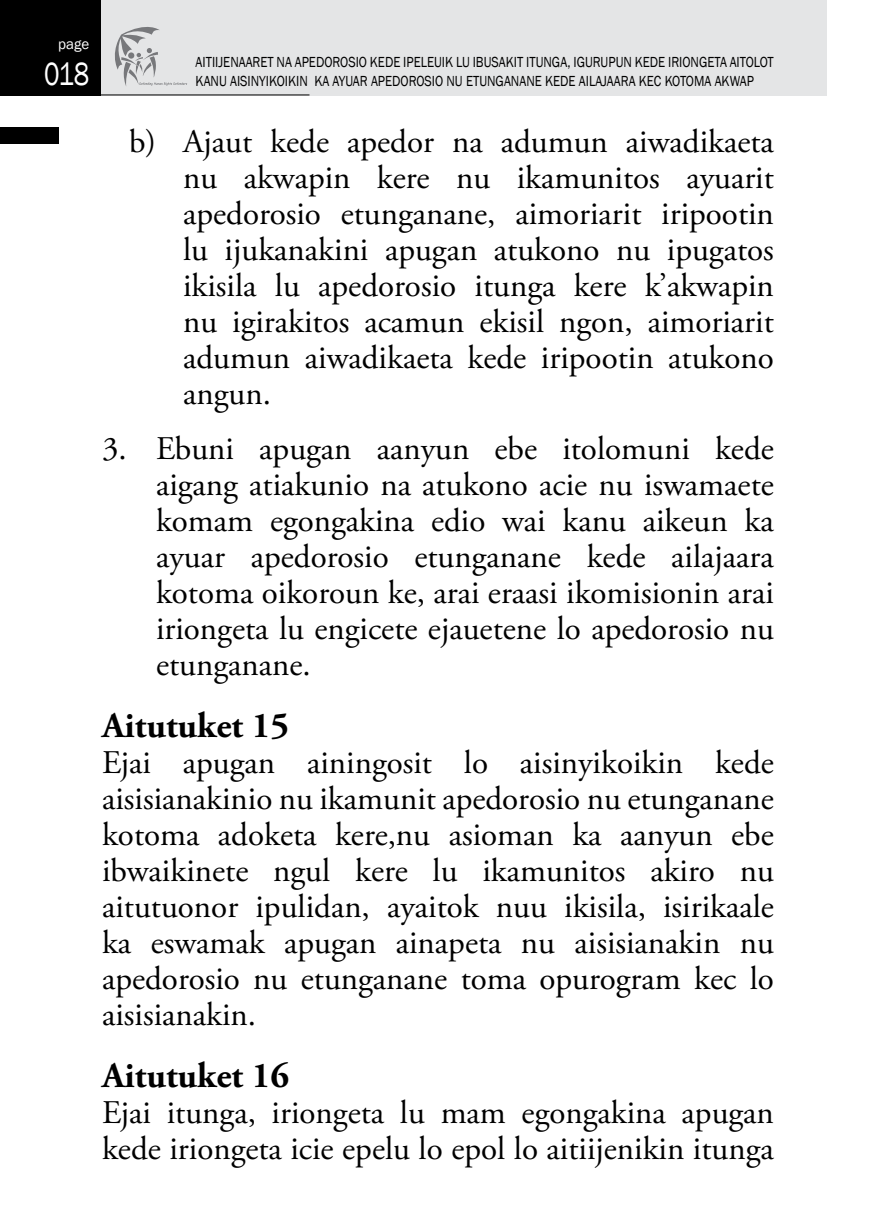
<style>
.page{position:relative;width:876px;height:1217px;background:#fff}
.page>*{position:absolute;margin:0;border:0;box-sizing:border-box;transform-origin:0 0}
.t1{font:700 36px "Adobe Garamond Pro";color:#000}
.t2{font:33px/36px "Adobe Garamond Pro";color:#000;text-align:justify}
.t3{font:33px "Franklin Gothic";color:#fff;scale:.8 1}
.t4{font:15px "Franklin Gothic";color:#000;scale:.86 1}
.t5{font:15px "Franklin Gothic";color:#fff}
</style>
<div class="page">
<div style="left:49px;top:0;width:778px;height:95px;background:#e4e5e6"></div>
<hr style="left:0;top:94px;width:309px;height:1px;background:#000">
<div style="left:0;top:128px;width:59px;height:16px;background:#000"></div>
<div style="left:0;top:0;width:100px;height:95px;background:#000"></div>
<svg style="left:115px;top:27px;width:72px;height:59px"></svg>
<p class="t5" style="left:58px;top:34px;width:33px">page</p>
<p class="t3" style="left:44px;top:54px;width:58px">018</p>
<p class="t4" style="left:196px;top:53px;width:674px">AITIIJENAARET NA APEDOROSIO KEDE IPELEUIK LU IBUSAKIT ITUNGA, IGURUPUN KEDE IRIONGETA AITOLOT</p>
<p class="t4" style="left:196px;top:72px;width:651px">KANU AISINYIKOIKIN KA AYUAR APEDOROSIO NU ETUNGANANE KEDE AILAJAARA KEC KOTOMA AKWAP</p>
<p class="t2" style="left:183px;top:124px;width:592px;text-indent:-54px">b) Ajaut kede apedor na adumun aiwadikaeta nu akwapin kere nu ikamunitos ayuarit apedorosio etunganane, aimoriarit iripootin lu ijukanakini apugan atukono nu ipugatos ikisila lu apedorosio itunga kere k’akwapin nu igirakitos acamun ekisil ngon, aimoriarit adumun aiwadikaeta kede iripootin atukono angun.</p>
<p class="t2" style="left:156px;top:431px;width:619px;text-indent:-54px">3. Ebuni apugan aanyun ebe itolomuni kede aigang atiakunio na atukono acie nu iswamaete komam egongakina edio wai kanu aikeun ka ayuar apedorosio etunganane kede ailajaara kotoma oikoroun ke, arai eraasi ikomisionin arai iriongeta lu engicete ejauetene lo apedorosio nu etunganane.</p>
<p class="t1" style="left:102px;top:704px;width:189px">Aitutuket 15</p>
<p class="t2" style="left:102px;top:745px;width:673px">Ejai apugan ainingosit lo aisinyikoikin kede aisisianakinio nu ikamunit apedorosio nu etunganane kotoma adoketa kere,nu asioman ka aanyun ebe ibwaikinete ngul kere lu ikamunitos akiro nu aitutuonor ipulidan, ayaitok nuu ikisila, isirikaale ka eswamak apugan ainapeta nu aisisianakin nu apedorosio nu etunganane toma opurogram kec lo aisisianakin.</p>
<p class="t1" style="left:102px;top:1054px;width:189px">Aitutuket 16</p>
<p class="t2" style="left:102px;top:1095px;width:673px">Ejai itunga, iriongeta lu mam egongakina apugan kede iriongeta icie epelu lo epol lo aitiijenikin itunga</p>
</div>
